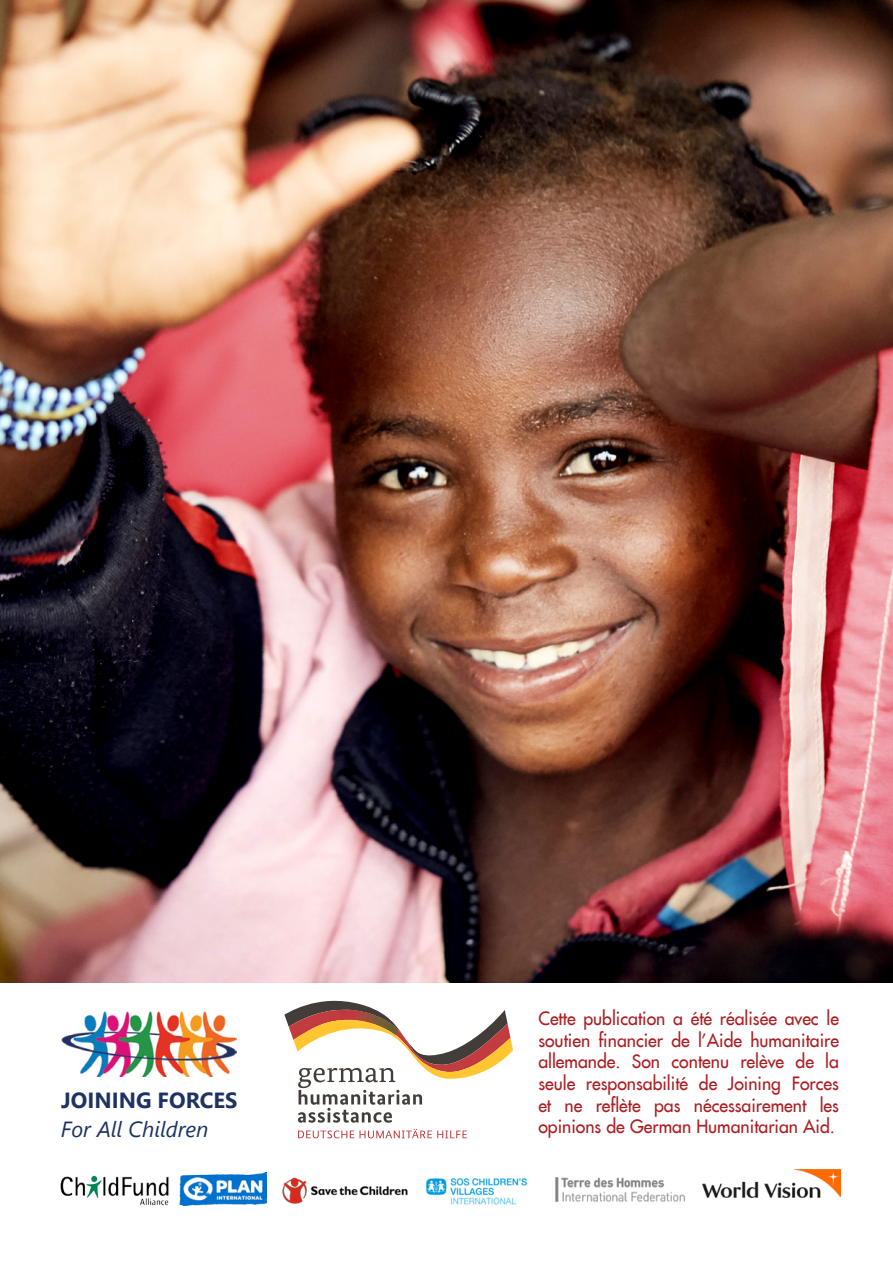
<style>
.page{position:relative;width:893px;height:1263px;background:#fff}
.page>*{position:absolute;margin:0;border:0;box-sizing:border-box;transform-origin:0 0}
.t1{font:italic 21.9px "Segoe UI";color:#1e3363}
.t2{font:700 21.9px "Segoe UI";color:#1e3363}
.t3{font:18px/21.6px "Futura LT";color:#ac1f23;text-align:justify}
</style>
<div class="page">
<img style="left:0;top:0;width:893px;height:983px">
<img style="left:426px;top:1178px;width:102px;height:27px">
<img style="left:702px;top:1169px;width:139px;height:28px">
<img style="left:60px;top:1176px;width:109px;height:30px">
<img style="left:180px;top:1173px;width:86px;height:33px">
<img style="left:555px;top:1177px;width:130px;height:25px">
<img style="left:282px;top:1177px;width:126px;height:27px">
<svg style="left:298px;top:1129px;width:169px;height:9px"></svg>
<svg style="left:284px;top:1000px;width:229px;height:123px"></svg>
<img style="left:62px;top:1011px;width:174px;height:66px">
<p class="t2" style="left:61px;top:1080px;width:178px">JOINING FORCES</p>
<p class="t1" style="left:61px;top:1109px;width:149px">For All Children</p>
<p class="t3" style="left:538px;top:1008px;width:302px">Cette publication a été réalisée avec le soutien financier de l’Aide humanitaire allemande. Son contenu relève de la seule responsabilité de Joining Forces et ne reflète pas nécessairement les opinions de German Humanitarian Aid.</p>
</div>
